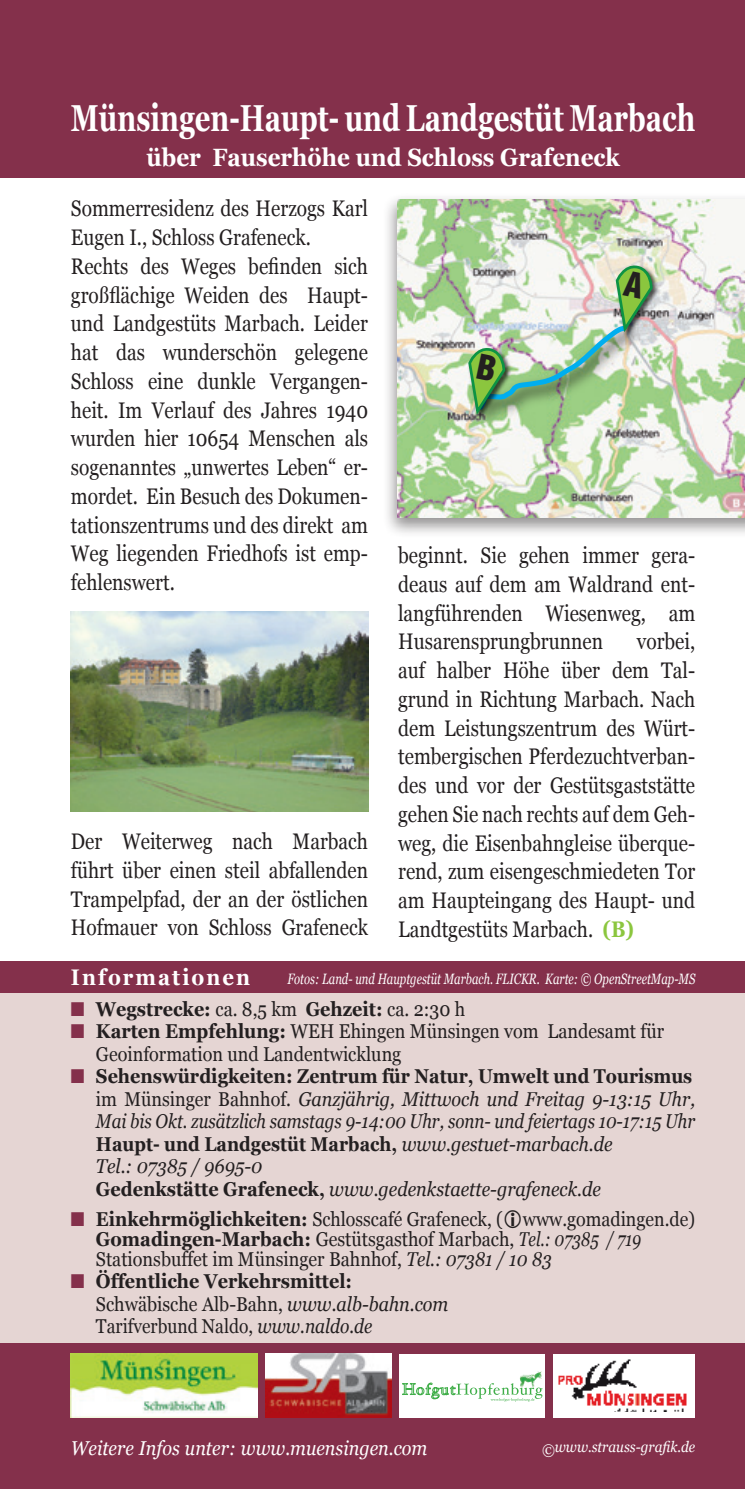
<style>
.page{position:relative;width:745px;height:1489px;background:#fff}
.page>*{position:absolute;margin:0;border:0;box-sizing:border-box;transform-origin:0 0}
.t1{font:700 37.5px "Georgia";color:#fff;scale:.73 1}
.t2{font:700 25px "Georgia";color:#fff;scale:.9 1}
.t3{font:22.5px/28.8px "Georgia";color:#231f20;text-align:justify;scale:.85 1}
.t4{font:700 22.5px "Georgia";letter-spacing:.1em;color:#fff;scale:.9 1}
.t5{font:italic 20px/22.5px "Georgia";color:#231f20;scale:.9 1}
.t6{font:20px/22.5px "Georgia";color:#231f20;scale:.9 1}
.t7{font:20px/20px "Georgia";color:#231f20;scale:.89 1}
.t8{font:700 20px "Georgia";color:#231f20;scale:.9 1}
.t9{font:italic 20px "Georgia";color:#fff;scale:.9 1}
.t10{font:italic 15px "Georgia";color:#fff;scale:.75 1}
.t11{font:italic 15px "Georgia";color:#fff;scale:.9 1}
.s1{font-weight:700;color:#8bc63e}
.s2{color:#84304b}
.s3{font-weight:400}
.s4{font-weight:700}
.s5{font-weight:700;font-style:normal}
.s6{font-style:normal}
.s7{font-style:italic}
</style>
<div class="page">
<div style="left:0;top:992px;width:744px;height:496px;background:#e5d5d3"></div>
<div style="left:0;top:960px;width:744px;height:32px;background:#84304b"></div>
<div style="left:381px;top:192px;width:363px;height:346px;background:#231f20;opacity:.5"></div>
<img style="left:397px;top:199px;width:347px;height:318px">
<img style="left:467px;top:415px;width:181px;height:17px">
<img style="left:612px;top:263px;width:48px;height:77px">
<img style="left:465px;top:345px;width:47px;height:77px">
<div style="left:0;top:0;width:744px;height:177px;background:#84304b"></div>
<div style="left:0;top:1343px;width:744px;height:145px;background:#84304b"></div>
<img style="left:71px;top:1353px;width:186px;height:64px">
<img style="left:266px;top:1353px;width:125px;height:64px">
<div style="left:553px;top:1354px;width:141px;height:63px;background:#fff"></div>
<img style="left:558px;top:1359px;width:129px;height:52px">
<div style="left:399px;top:1354px;width:145px;height:63px;background:#fff"></div>
<svg style="left:402px;top:1382px;width:140px;height:19px"></svg>
<img style="left:71px;top:611px;width:298px;height:200px">
<img style="left:466px;top:264px;width:188px;height:151px">
<h1 class="t1" style="left:71px;top:90px;width:856px">Münsingen-Haupt- und Landgestüt Marbach</h1>
<p class="t2" style="left:146px;top:139px;width:527px">über Fauserhöhe und Schloss Grafeneck</p>
<p class="t3" style="left:71px;top:193px;width:351px;text-align:left">Sommerresidenz des Herzogs Karl<br>Eugen I., Schloss Grafeneck.<br>Rechts des Weges befinden sich großflächige Weiden des Haupt&shy;und Landgestüts Marbach. Leider hat das wunderschön gelegene<br>Schloss eine dunkle Vergangen&shy;heit. Im Verlauf des Jahres 1940 wurden hier 10654 Menschen als sogenanntes „unwertes Leben“ er&shy;mordet. Ein Besuch des Dokumen&shy;tationszentrums und des direkt am<br>Weg liegenden Friedhofs ist emp&shy;fehlenswert.</p>
<p class="t3" style="left:71px;top:826px;width:351px">Der Weiterweg nach Marbach führt über einen steil abfallenden Trampelpfad, der an der östlichen Hofmauer von Schloss Grafeneck</p>
<p class="t3" style="left:398px;top:540px;width:351px">beginnt. Sie gehen immer gera&shy;deaus auf dem am Waldrand ent&shy;langführenden Wiesenweg, am Husarensprungbrunnen</p>
<p class="t3" style="left:398px;top:626px;width:351px;text-indent:238px">vorbei, auf halber Höhe über dem Tal&shy;grund in Richtung Marbach. Nach dem Leistungszentrum des Würt&shy;tembergischen Pferdezuchtverban&shy;des und vor der Gestütsgaststätte gehen Sie nach rechts auf dem Geh&shy;weg, die Eisenbahngleise überque&shy;rend, zum eisengeschmiedeten Tor am Haupteingang des Haupt- und Landtgestüts Marbach. <span class="s1">(B)</span></p>
<p class="t4" style="left:71px;top:960px;width:200px">Informationen</p>
<p class="t10" style="left:287px;top:967px;width:545px">Fotos: Land- und Hauptgestüt Marbach. FLICKR. Karte: © OpenStreetMap-MS</p>
<p class="t8" style="left:71px;top:993px;width:439px"><span class="s2">■</span> Wegstrecke: <span class="s3">ca. 8,5 km</span> Gehzeit: <span class="s3">ca. 2:30 h</span></p>
<p class="t6" style="left:96px;top:1019px;width:632px;text-indent:-25px"><span class="s2">■</span> <span class="s4">Karten Empfehlung:</span> WEH Ehingen Münsingen vom Landesamt für<br>Geoinformation und Landentwicklung</p>
<p class="t5" style="left:96px;top:1064px;width:667px;text-indent:-25px"><span class="s2">■</span> <span class="s5">Sehenswürdigkeiten: Zentrum für Natur, Umwelt und Tourismus </span><span class="s6">im Münsinger Bahnhof.</span> Ganzjährig, Mittwoch und Freitag 9-13:15 Uhr, Mai bis Okt. zusätzlich samstags 9-14:00 Uhr, sonn- und feiertags 10-17:15 Uhr <span class="s5">Haupt- und Landgestüt Marbach,</span> www.gestuet-marbach.de<br>Tel.: 07385 / 9695-0<br><span class="s5">Gedenkstätte Grafeneck,</span> www.gedenkstaette-grafeneck.de</p>
<p class="t7" style="left:96px;top:1207px;width:674px;text-indent:-25px"><span class="s2">■</span> <span class="s4">Einkehrmöglichkeiten:</span> Schlosscafé Grafeneck, ( www.gomadingen.de)<br><span class="s4">Gomadingen-Marbach:</span> Gestütsgasthof Marbach, <span class="s7">Tel.: 07385 / 719<br></span>Stationsbuffet im Münsinger Bahnhof, <span class="s7">Tel.: 07381 / 10 83</span></p>
<p class="t6" style="left:96px;top:1269px;width:393px;text-indent:-25px"><span class="s2">■</span> <span class="s4">Öffentliche Verkehrsmittel:<br></span>Schwäbische Alb-Bahn, <span class="s7">www.alb-bahn.com<br></span>Tarifverbund Naldo, <span class="s7">www.naldo.de</span></p>
<p class="t9" style="left:71px;top:1432px;width:397px">Weitere Infos unter: www.muensingen.com</p>
<p class="t11" style="left:541px;top:1435px;width:172px">©www.strauss-grafik.de</p>
</div>
